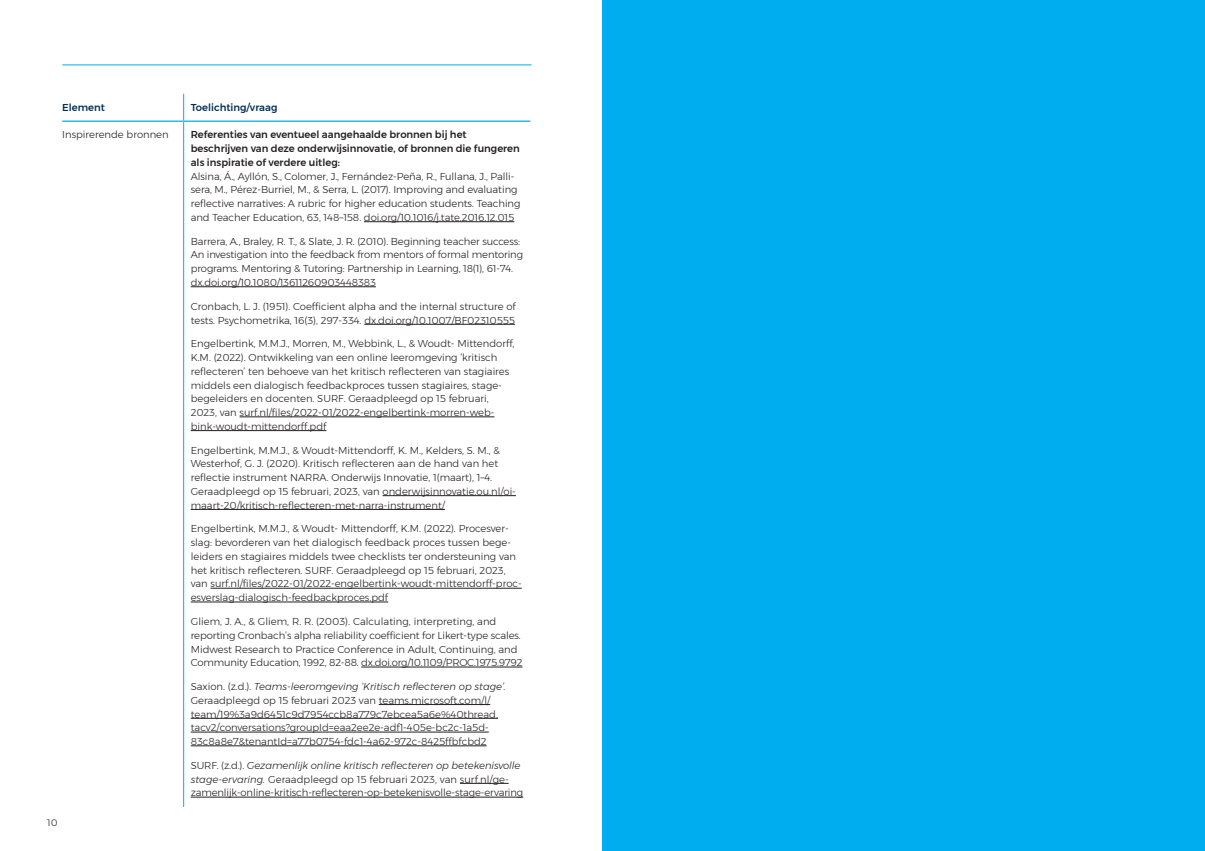
<style>
.page{position:relative;width:1205px;height:851px;background:#fff}
.page>*{position:absolute;margin:0;border:0;box-sizing:border-box;transform-origin:0 0}
.t1{font:300 10px/13.8px "Montserrat";color:#231f20}
.t2{font:500 10px/13.8px "Montserrat";color:#231f20}
.t3{font:500 10px "Montserrat";color:#003058}
.t4{font:300 9.38px "Montserrat";color:#231f20}
.s1{font-style:italic}
</style>
<div class="page">
<svg style="left:183px;top:94px;width:1px;height:26px"></svg>
<hr style="left:183px;top:122px;width:1px;height:684px;background:#00aeef">
<hr style="left:62px;top:120px;width:122px;height:2px;background:#00aeef">
<hr style="left:184px;top:120px;width:346px;height:2px;background:#00aeef">
<hr style="left:364px;top:221px;width:150px;height:1px;background:#231f20">
<hr style="left:191px;top:286px;width:185px;height:1px;background:#231f20">
<hr style="left:364px;top:324px;width:151px;height:1px;background:#231f20">
<hr style="left:240px;top:416px;width:254px;height:1px;background:#231f20">
<hr style="left:191px;top:430px;width:135px;height:1px;background:#231f20">
<hr style="left:383px;top:495px;width:133px;height:1px;background:#231f20">
<hr style="left:191px;top:509px;width:254px;height:1px;background:#231f20">
<hr style="left:211px;top:588px;width:311px;height:1px;background:#231f20">
<hr style="left:191px;top:601px;width:197px;height:1px;background:#231f20">
<hr style="left:361px;top:666px;width:161px;height:1px;background:#231f20">
<hr style="left:379px;top:704px;width:111px;height:1px;background:#231f20">
<hr style="left:191px;top:718px;width:307px;height:1px;background:#231f20">
<hr style="left:191px;top:731px;width:298px;height:1px;background:#231f20">
<hr style="left:191px;top:745px;width:296px;height:1px;background:#231f20">
<hr style="left:460px;top:783px;width:49px;height:1px;background:#231f20">
<hr style="left:191px;top:796px;width:332px;height:1px;background:#231f20">
<hr style="left:62px;top:65px;width:469px;height:1px;background:#00aeef">
<div style="left:602px;top:0;width:603px;height:850px;background:#00aeef"></div>
<p class="t3" style="left:62px;top:99px;width:44px">Element</p>
<p class="t3" style="left:191px;top:99px;width:88px">Toelichting/vraag</p>
<p class="t1" style="left:62px;top:128px;width:108px">Inspirerende bronnen</p>
<p class="t2" style="left:191px;top:128px;width:331px">Referenties van eventueel aangehaalde bronnen bij het beschrijven van deze onderwijsinnovatie, of bronnen die fungeren als inspiratie of verdere uitleg:</p>
<p class="t1" style="left:191px;top:169px;width:331px">Alsina, Á., Ayllón, S., Colomer, J., Fernández-Peña, R., Fullana, J., Palli&shy;sera, M., Pérez-Burriel, M., &amp; Serra, L. (2017). Improving and evaluating reflective narratives: A rubric for higher education students. Teaching and Teacher Education, 63, 148–158. doi.org/10.1016/j.tate.2016.12.015</p>
<p class="t1" style="left:191px;top:234px;width:334px">Barrera, A., Braley, R. T., &amp; Slate, J. R. (2010). Beginning teacher success:<br>An investigation into the feedback from mentors of formal mentoring programs. Mentoring &amp; Tutoring: Partnership in Learning, 18(1), 61-74. dx.doi.org/10.1080/13611260903448383</p>
<p class="t1" style="left:191px;top:299px;width:327px">Cronbach, L. J. (1951). Coefficient alpha and the internal structure of tests. Psychometrika, 16(3), 297-334. dx.doi.org/10.1007/BF02310555</p>
<p class="t1" style="left:191px;top:336px;width:325px">Engelbertink, M.M.J., Morren, M., Webbink, L., &amp; Woudt- Mittendorff, K.M. (2022). Ontwikkeling van een online leeromgeving ‘kritisch reflecteren’ ten behoeve van het kritisch reflecteren van stagiaires middels een dialogisch feedbackproces tussen stagiaires, stage&shy;begeleiders en docenten. SURF. Geraadpleegd op 15 februari, 2023, van surf.nl/files/2022-01/2022-engelbertink-morren-web&shy;bink-woudt-mittendorff.pdf</p>
<p class="t1" style="left:191px;top:443px;width:325px">Engelbertink, M.M.J., &amp; Woudt-Mittendorff, K. M., Kelders, S. M., &amp; Westerhof, G. J. (2020). Kritisch reflecteren aan de hand van het reflectie instrument NARRA. Onderwijs Innovatie, 1(maart), 1–4.<br>Geraadpleegd op 15 februari, 2023, van onderwijsinnovatie.ou.nl/oi&shy;maart-20/kritisch-reflecteren-met-narra-instrument/</p>
<p class="t1" style="left:191px;top:521px;width:332px">Engelbertink, M.M.J., &amp; Woudt- Mittendorff, K.M. (2022). Procesver&shy;slag: bevorderen van het dialogisch feedback proces tussen bege&shy;leiders en stagiaires middels twee checklists ter ondersteuning van het kritisch reflecteren. SURF. Geraadpleegd op 15 februari, 2023, van surf.nl/files/2022-01/2022-engelbertink-woudt-mittendorff-proc&shy;esverslag-dialogisch-feedbackproces.pdf</p>
<p class="t1" style="left:191px;top:614px;width:333px">Gliem, J. A., &amp; Gliem, R. R. (2003). Calculating, interpreting, and reporting Cronbach’s alpha reliability coefficient for Likert-type scales.<br>Midwest Research to Practice Conference in Adult, Continuing, and Community Education, 1992, 82-88. dx.doi.org/10.1109/PROC.1975.9792</p>
<p class="t1" style="left:191px;top:679px;width:316px">Saxion. (z.d.). <span class="s1">Teams-leeromgeving ‘Kritisch reflecteren op stage’.<br></span>Geraadpleegd op 15 februari 2023 van teams.microsoft.com/l/ team/19%3a9d6451c9d7954ccb8a779c7ebcea5a6e%40thread. tacv2/conversations?groupId=eaa2ee2e-adf1-405e-bc2c-1a5d-83c8a8e7&amp;tenantId=a77b0754-fdc1-4a62-972c-8425ffbfcbd2</p>
<p class="t1" style="left:191px;top:758px;width:334px">SURF. (z.d.). <span class="s1">Gezamenlijk online kritisch reflecteren op betekenisvolle stage-ervaring.</span> Geraadpleegd op 15 februari 2023, van surf.nl/ge&shy;zamenlijk-online-kritisch-reflecteren-op-betekenisvolle-stage-ervaring</p>
<p class="t4" style="left:47px;top:815px;width:12px">10</p>
</div>
